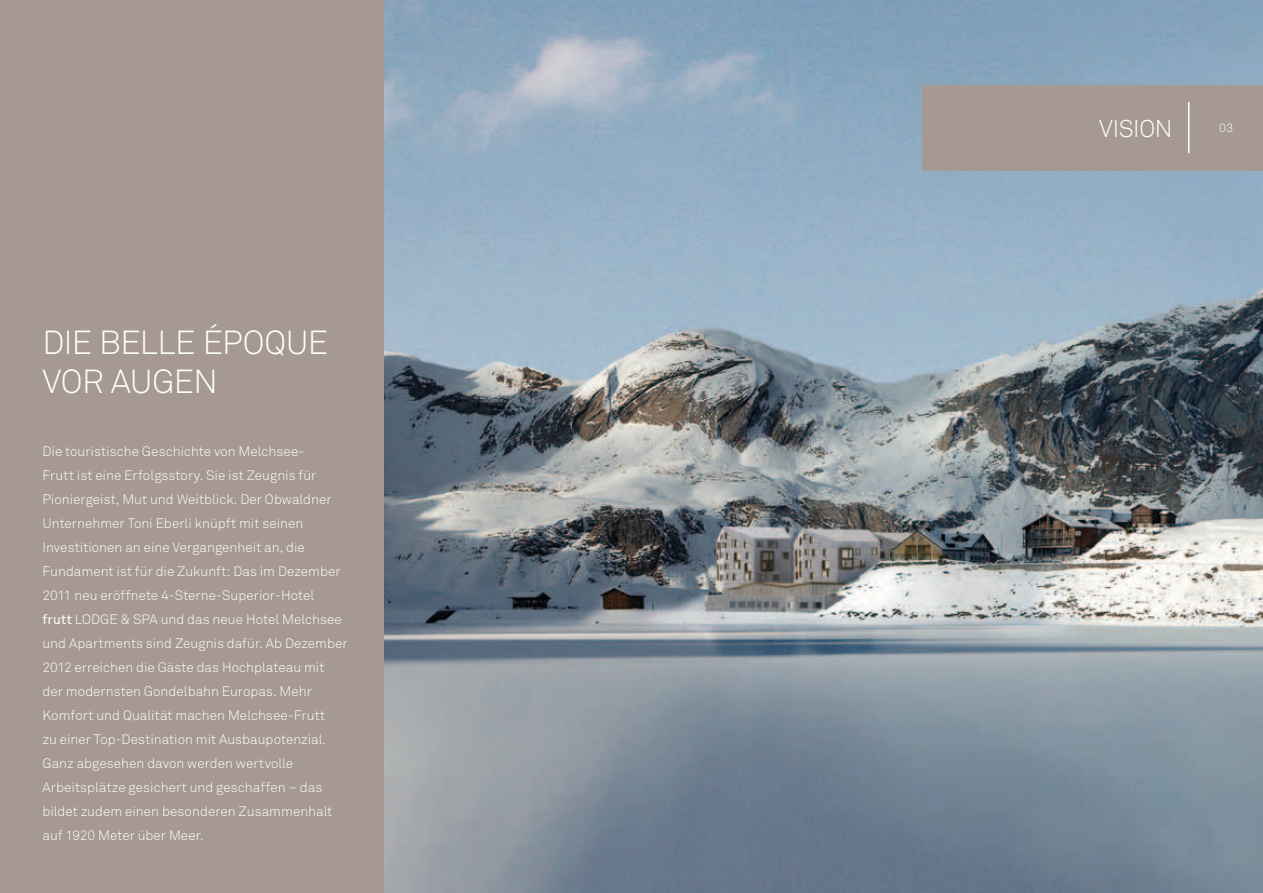
<style>
.page{position:relative;width:1263px;height:893px;background:#fff}
.page>*{position:absolute;margin:0;border:0;box-sizing:border-box;transform-origin:0 0}
.t1{font:300 33px "Akkurat";letter-spacing:-.015em;color:#fff}
.t2{font:300 24px "Akkurat";letter-spacing:-.015em;color:#fff}
.t3{font:300 13.5px/24px "Akkurat";letter-spacing:.005em;color:#fff}
.t4{font:300 12px "Akkurat";color:#fff}
.s1{font-weight:400}
</style>
<div class="page">
<img style="left:383px;top:0;width:880px;height:893px">
<div style="left:0;top:0;width:383px;height:893px;background:#a69991"></div>
<div style="left:923px;top:85px;width:340px;height:85px;background:#a69991"></div>
<hr style="left:1188px;top:102px;width:1px;height:51px;background:#fff">
<h1 class="t1" style="left:43px;top:322px;width:97px">Die Belle</h1>
<h1 class="t1" style="left:203px;top:322px;width:103px">Époque</h1>
<h1 class="t1" style="left:43px;top:361px;width:109px">vor Augen</h1>
<p class="t3" style="left:43px;top:439px;width:307px">Die touristische Geschichte von Melchsee-<br>Frutt ist eine Erfolgsstory. Sie ist Zeugnis für Pioniergeist, Mut und Weitblick. Der Obwaldner Unternehmer Toni Eberli knüpft mit seinen Investitionen an eine Vergangenheit an, die Fundament ist für die Zukunft: Das im Dezember 2011 neu eröffnete 4-Sterne-Superior-Hotel<br><span class="s1">frutt</span> LODGE &amp; SPA und das neue Hotel Melchsee und Apartments sind Zeugnis dafür. Ab Dezember 2012 erreichen die Gäste das Hochplateau mit der modernsten Gondelbahn Europas. Mehr Komfort und Qualität machen Melchsee-Frutt<br>zu einer Top-Destination mit Ausbaupotenzial.<br>Ganz abgesehen davon werden wertvolle Arbeitsplätze gesichert und geschaffen – das bildet zudem einen besonderen Zusammenhalt auf 1920 Meter über Meer.</p>
<h2 class="t2" style="left:1099px;top:114px;width:75px">VISION</h2>
<p class="t4" style="left:1219px;top:121px;width:15px">03</p>
</div>
